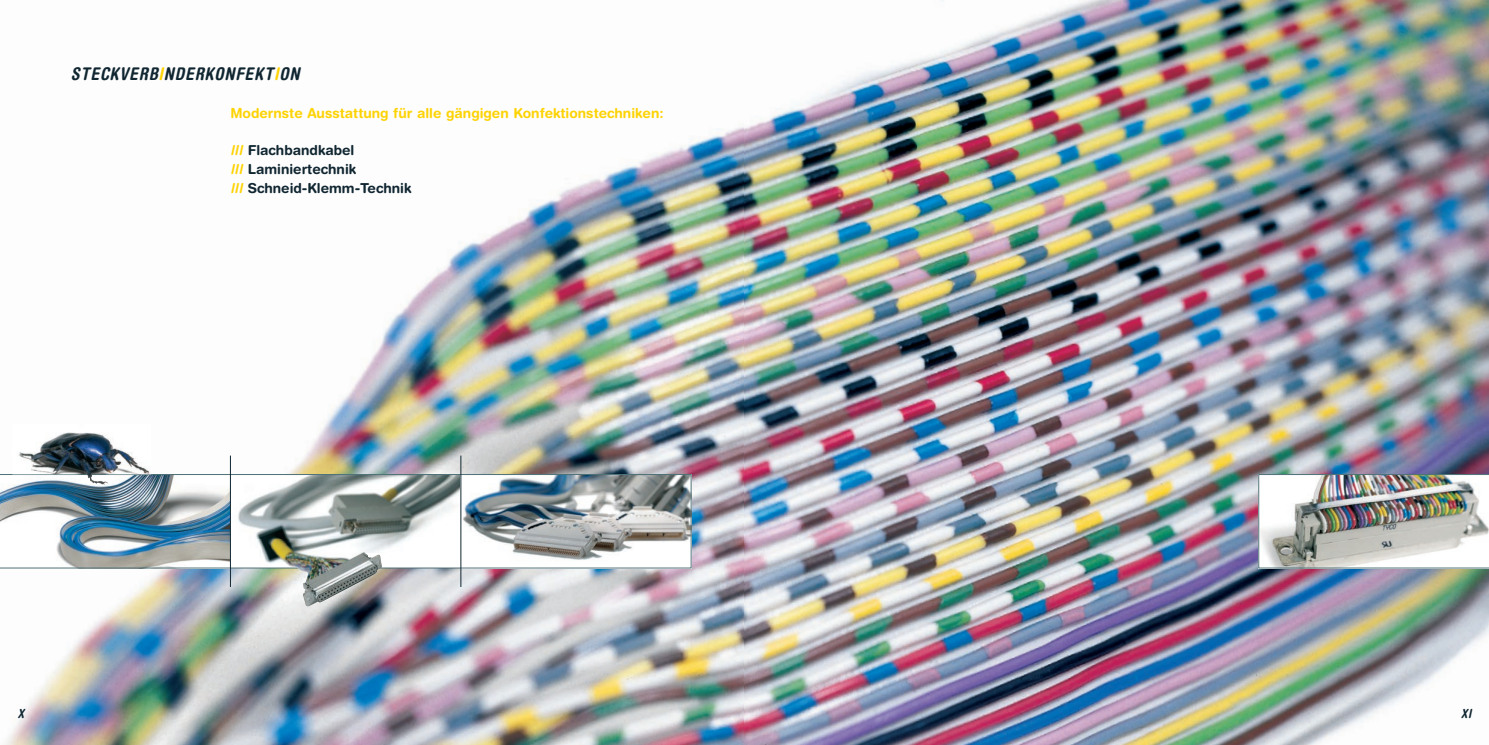
<style>
.page{position:relative;width:1489px;height:745px;background:#fff}
.page>*{position:absolute;margin:0;border:0;box-sizing:border-box;transform-origin:0 0}
.t1{font:italic 700 condensed 17.5px "Helvetica Rounded";color:#102631}
.t2{font:700 13.75px/18.8px "Helvetica Rounded";color:#102631}
.t3{font:700 13.75px "Helvetica Rounded";color:#fed304}
.t4{font:italic 700 condensed 12.5px "Helvetica Rounded";color:#102631}
.s1{color:#fed304}
.s2{font-style:italic;font-stretch:condensed;color:#fed304}
</style>
<div class="page">
<img style="left:0;top:127px;width:744px;height:617px">
<img style="left:744px;top:0;width:744px;height:744px">
<p class="t1" style="left:71px;top:63px;width:234px">STECKVERB<span class="s1">I</span>NDERKONFEKT<span class="s1">I</span>ON</p>
<p class="t3" style="left:230px;top:104px;width:434px">Modernste Ausstattung für alle gängigen Konfektionstechniken:</p>
<p class="t2" style="left:230px;top:140px;width:182px"><span class="s2">III</span> Flachbandkabel<br><span class="s2">III</span> Laminiertechnik<br><span class="s2">III</span> Schneid-Klemm-Technik</p>
<p class="t4" style="left:18px;top:705px;width:11px">X</p>
<p class="t4" style="left:1460px;top:705px;width:15px">XI</p>
</div>
